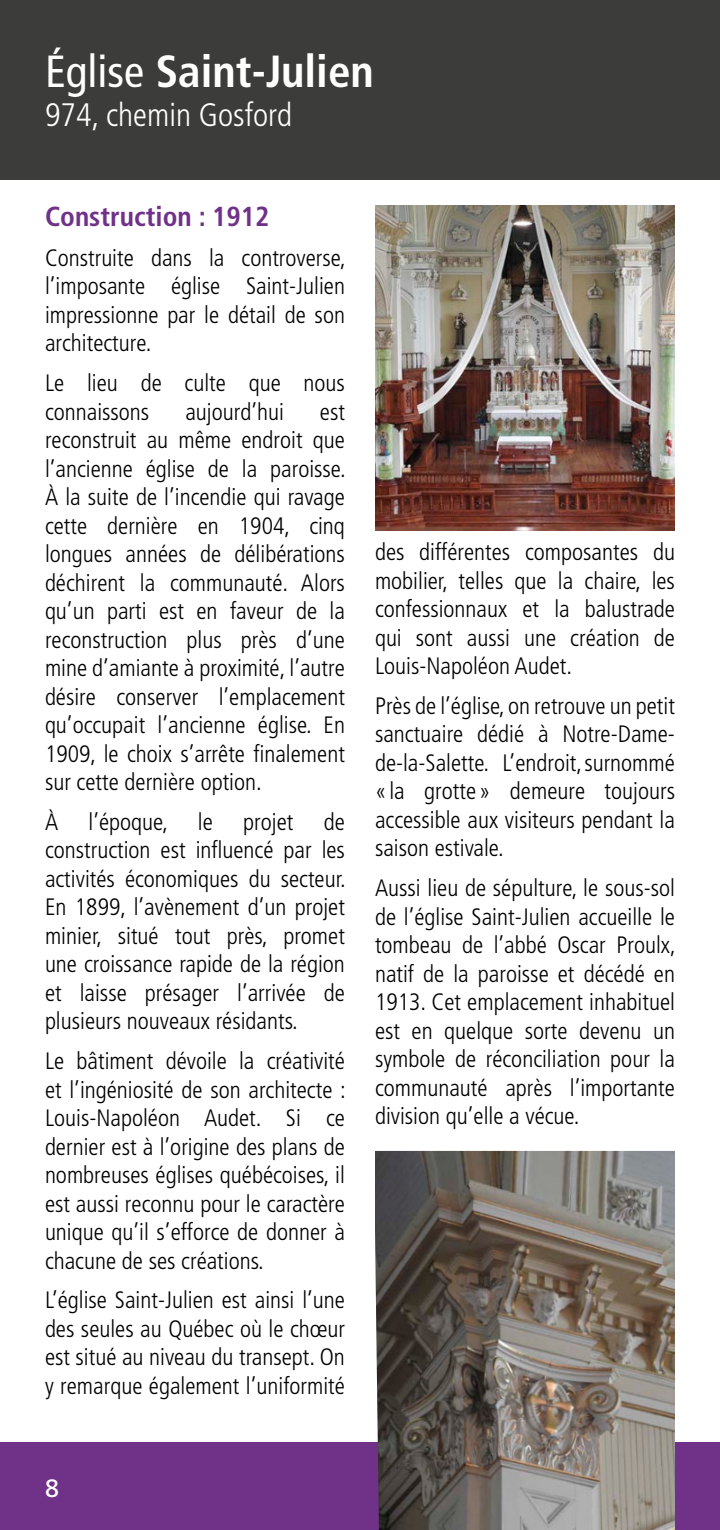
<style>
.page{position:relative;width:720px;height:1530px;background:#fff}
.page>*{position:absolute;margin:0;border:0;box-sizing:border-box;transform-origin:0 0}
.t1{font:700 condensed 45px "Frutiger";color:#fff}
.t2{font:300 condensed 32.5px "Frutiger";color:#fff}
.t3{font:700 condensed 27.5px "Frutiger";color:#703188}
.t4{font:25px "Frutiger";color:#fff}
.t5{font:300 condensed 23.75px/28.5px "Frutiger";color:#000;text-align:justify}
.s1{font-weight:400}
</style>
<div class="page">
<div style="left:0;top:1442px;width:720px;height:88px;background:#703188"></div>
<div style="left:0;top:0;width:720px;height:180px;background:#3c3c3a"></div>
<img style="left:375px;top:205px;width:300px;height:326px">
<img style="left:375px;top:1151px;width:300px;height:379px">
<h1 class="t1" style="left:45px;top:45px;width:330px"><span class="s1">Église</span> Saint-Julien</h1>
<h2 class="t2" style="left:45px;top:97px;width:249px">974, chemin Gosford</h2>
<p class="t3" style="left:45px;top:200px;width:226px">Construction : 1912</p>
<p class="t5" style="left:45px;top:244px;width:302px">Construite dans la controverse, l’imposante église Saint-Julien impressionne par le détail de son architecture.</p>
<p class="t5" style="left:45px;top:369px;width:301px">Le lieu de culte que nous connaissons</p>
<p class="t5" style="left:185px;top:397px;width:100px">aujourd’hui</p>
<p class="t5" style="left:45px;top:397px;width:302px;text-indent:275px">est reconstruit au même endroit que l’ancienne église de la paroisse.<br>À la suite de l’incendie qui ravage cette dernière en 1904, cinq longues années de délibérations déchirent la communauté. Alors qu’un parti est en faveur de la reconstruction plus près d’une mine d’amiante à proximité, l’autre désire conserver l’emplacement qu’occupait l’ancienne église. En 1909, le choix s’arrête finalement sur cette dernière option.</p>
<p class="t5" style="left:45px;top:808px;width:15px">À</p>
<p class="t5" style="left:89px;top:808px;width:126px">l’époque, le</p>
<p class="t5" style="left:243px;top:808px;width:52px">projet</p>
<p class="t5" style="left:45px;top:808px;width:302px;text-indent:279px">de construction est influencé par les activités économiques du secteur.<br>En 1899, l’avènement d’un projet minier, situé tout près, promet une croissance rapide de la région et laisse présager l’arrivée de plusieurs nouveaux résidants.</p>
<p class="t5" style="left:45px;top:1047px;width:302px">Le bâtiment dévoile la créativité et l’ingéniosité de son architecte :<br>Louis-Napoléon Audet. Si ce dernier est à l’origine des plans de nombreuses églises québécoises, il est aussi reconnu pour le caractère unique qu’il s’efforce de donner à chacune de ses créations.</p>
<p class="t5" style="left:45px;top:1286px;width:302px">L’église Saint-Julien est ainsi l’une des seules au Québec où le chœur est situé au niveau du transept. On y remarque également l’uniformité</p>
<p class="t5" style="left:375px;top:538px;width:302px">des différentes composantes du mobilier, telles que la chaire, les confessionnaux et la balustrade qui sont aussi une création de Louis-Napoléon Audet.</p>
<p class="t5" style="left:375px;top:692px;width:302px">Près de l’église, on retrouve un petit sanctuaire dédié à Notre-Dame&shy;de-la-Salette. L’endroit,surnommé « la grotte » demeure toujours accessible aux visiteurs pendant la saison estivale.</p>
<p class="t5" style="left:375px;top:874px;width:302px">Aussi lieu de sépulture, le sous-sol de l’église Saint-Julien accueille le tombeau de l’abbé Oscar Proulx, natif de la paroisse et décédé en 1913. Cet emplacement inhabituel est en quelque sorte devenu un symbole de réconciliation pour la communauté après l’importante division qu’elle a vécue.</p>
<p class="t4" style="left:45px;top:1473px;width:15px">8</p>
</div>
